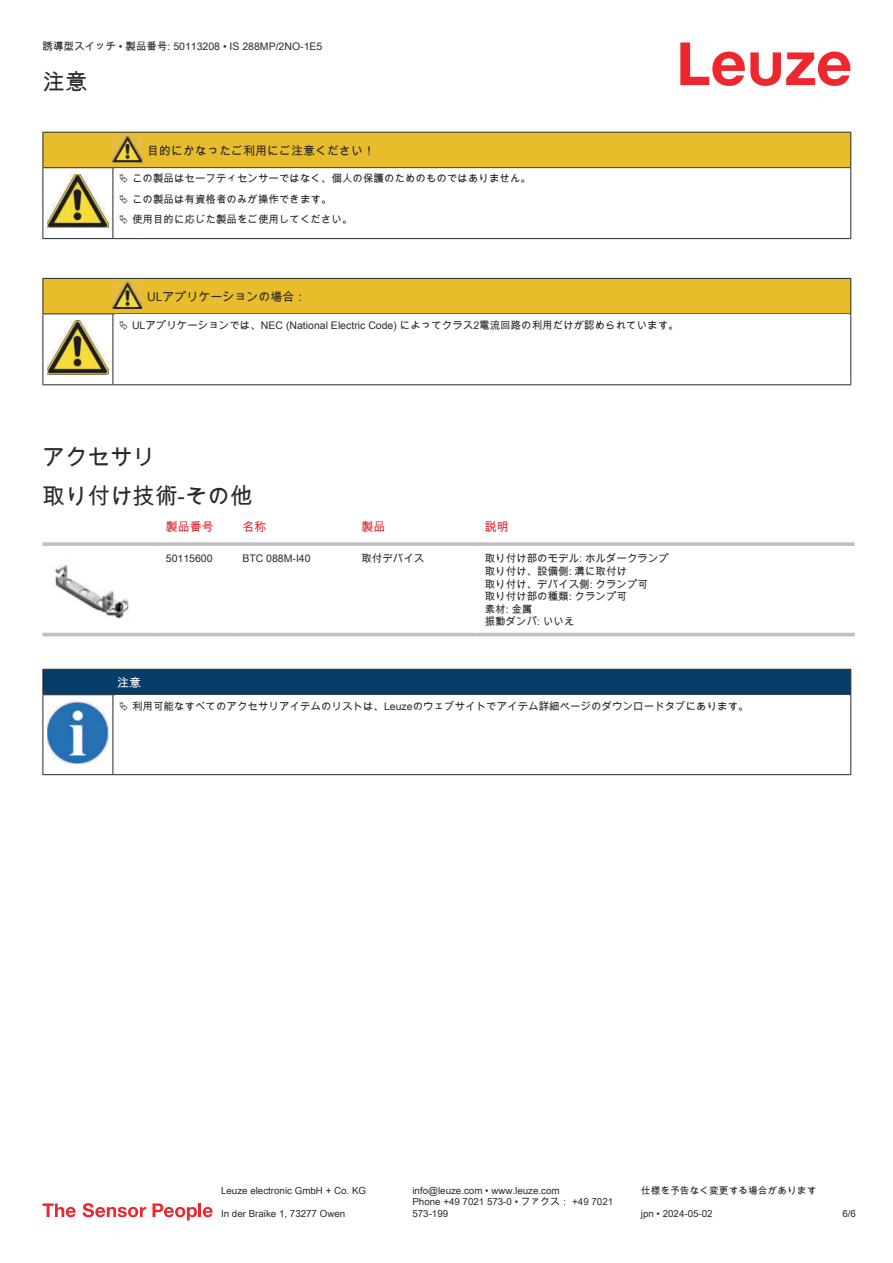
<style>
.page{position:relative;width:893px;height:1263px;background:#fff}
.page>*{position:absolute;margin:0;border:0;box-sizing:border-box;transform-origin:0 0}
.t1{font:22.5px/38.7px "Arial Unicode MS";color:#2b292a}
.t2{font:12px "Arial Unicode MS";color:#2b292a}
.t3{font:12px "Arial Unicode MS";color:#db2a30}
.t4{font:12px "Arial Unicode MS";color:#fff}
.t5{font:10.5px/12.6px "Arial Unicode MS";color:#2b292a}
.t6{font:9.75px/11.7px "Arial Unicode MS";color:#2b292a}
</style>
<div class="page">
<svg style="left:680px;top:43px;width:170px;height:43px"></svg>
<svg style="left:43px;top:632px;width:812px;height:5px;fill:#eeefef"></svg>
<svg style="left:43px;top:542px;width:114px;height:4px"></svg>
<svg style="left:157px;top:542px;width:77px;height:4px"></svg>
<svg style="left:234px;top:542px;width:119px;height:4px"></svg>
<svg style="left:353px;top:542px;width:123px;height:4px"></svg>
<svg style="left:476px;top:542px;width:379px;height:4px;background:#c3c5c7"></svg>
<hr style="left:43px;top:633px;width:114px;height:3px;background:#bdbfc1">
<hr style="left:157px;top:633px;width:77px;height:3px;background:#bdbfc1">
<hr style="left:234px;top:633px;width:119px;height:3px;background:#bdbfc1">
<hr style="left:353px;top:633px;width:123px;height:3px;background:#bdbfc1">
<hr style="left:476px;top:633px;width:379px;height:3px;background:#bdbfc1">
<img style="left:55px;top:564px;width:74px;height:57px">
<div style="left:43px;top:669px;width:808px;height:26px;background:#063d69"></div>
<hr style="left:113px;top:694px;width:738px;height:1px;background:#2b292a">
<hr style="left:43px;top:695px;width:1px;height:75px;background:#2b292a">
<hr style="left:113px;top:695px;width:1px;height:75px;background:#2b292a">
<hr style="left:850px;top:695px;width:1px;height:75px;background:#2b292a">
<hr style="left:43px;top:774px;width:70px;height:1px;background:#2b292a">
<hr style="left:113px;top:774px;width:738px;height:1px;background:#2b292a">
<img style="left:47px;top:701px;width:61px;height:63px">
<svg style="left:43px;top:1203px;width:33px;height:14px"></svg>
<svg style="left:83px;top:1203px;width:63px;height:14px"></svg>
<svg style="left:153px;top:1203px;width:44px;height:17px"></svg>
<hr style="left:198px;top:1203px;width:3px;height:14px;background:#ed272d">
<svg style="left:203px;top:1207px;width:10px;height:10px"></svg>
<hr style="left:43px;top:238px;width:70px;height:1px;background:#2b292a">
<hr style="left:113px;top:238px;width:30px;height:1px;background:#2b292a">
<hr style="left:143px;top:238px;width:708px;height:1px;background:#2b292a">
<div style="left:44px;top:279px;width:806px;height:34px;background:#e8bc2a"></div>
<hr style="left:43px;top:278px;width:70px;height:1px;background:#2b292a">
<hr style="left:43px;top:279px;width:1px;height:34px;background:#2b292a">
<hr style="left:43px;top:313px;width:70px;height:1px;background:#2b292a">
<hr style="left:113px;top:278px;width:30px;height:1px;background:#2b292a">
<hr style="left:113px;top:313px;width:30px;height:1px;background:#2b292a">
<hr style="left:143px;top:278px;width:708px;height:1px;background:#2b292a">
<hr style="left:850px;top:279px;width:1px;height:34px;background:#2b292a">
<hr style="left:143px;top:313px;width:708px;height:1px;background:#2b292a">
<hr style="left:43px;top:314px;width:1px;height:66px;background:#2b292a">
<hr style="left:113px;top:314px;width:1px;height:66px;background:#2b292a">
<hr style="left:850px;top:314px;width:1px;height:66px;background:#2b292a">
<hr style="left:43px;top:384px;width:70px;height:1px;background:#2b292a">
<hr style="left:113px;top:384px;width:30px;height:1px;background:#2b292a">
<hr style="left:143px;top:384px;width:708px;height:1px;background:#2b292a">
<img style="left:113px;top:283px;width:30px;height:26px">
<img style="left:47px;top:320px;width:61px;height:54px">
<svg style="left:43px;top:132px;width:808px;height:106px"></svg>
<p class="t5" style="left:43px;top:40px;width:281px">誘導型スイッチ • 製品番号: 50113208 • IS 288MP/2NO-1E5</p>
<h1 class="t1" style="left:43px;top:62px;width:46px">注意</h1>
<p class="t2" style="left:147px;top:142px;width:229px">目的にかなったご利用にご注意ください！</p>
<p class="t5" style="left:132px;top:168px;width:400px;line-height:20.2px">この製品はセーフティセンサーではなく、個人の保護のためのものではありません。この製品は有資格者のみが操作できます。<br>使用目的に応じた製品をご使用してください。</p>
<p class="t2" style="left:147px;top:288px;width:161px">ULアプリケーションの場合：</p>
<p class="t5" style="left:132px;top:318px;width:548px">ULアプリケーションでは、NEC (National Electric Code) によってクラス2電流回路の利用だけが認められています。</p>
<h1 class="t1" style="left:43px;top:437px;width:211px">アクセサリ<br>取り付け技術-その他</h1>
<p class="t3" style="left:166px;top:518px;width:49px">製品番号</p>
<p class="t3" style="left:242px;top:518px;width:25px">名称</p>
<p class="t3" style="left:361px;top:518px;width:25px">製品</p>
<p class="t3" style="left:485px;top:518px;width:25px">説明</p>
<p class="t5" style="left:166px;top:552px;width:48px">50115600</p>
<p class="t5" style="left:242px;top:552px;width:70px">BTC 088M-I40</p>
<p class="t5" style="left:361px;top:552px;width:64px">取付デバイス</p>
<p class="t5" style="left:485px;top:552px;width:186px">取り付け部のモデル: ホルダークランプ取り付け、設備側: 溝に取付け<br>取り付け、デバイス側: クランプ可<br>取り付け部の種類: クランプ可<br>素材: 金属<br>振動ダンパ: いいえ</p>
<p class="t4" style="left:117px;top:674px;width:25px">注意</p>
<p class="t5" style="left:132px;top:699px;width:618px">利用可能なすべてのアクセサリアイテムのリストは、Leuzeのウェブサイトでアイテム詳細ページのダウンロードタブにあります。</p>
<p class="t6" style="left:221px;top:1184px;width:146px">Leuze electronic GmbH + Co. KG</p>
<p class="t6" style="left:412px;top:1184px;width:149px">info@leuze.com • www.leuze.com</p>
<p class="t6" style="left:641px;top:1184px;width:177px">仕様を予告なく変更する場合があります</p>
<p class="t6" style="left:221px;top:1207px;width:126px">In der Braike 1, 73277 Owen</p>
<p class="t6" style="left:412px;top:1196px;width:202px">Phone +49 7021 573-0 • ファクス： +49 7021<br>573-199</p>
<p class="t6" style="left:641px;top:1207px;width:73px">jpn • 2024-05-02</p>
<p class="t6" style="left:842px;top:1207px;width:15px">6/6</p>
</div>
